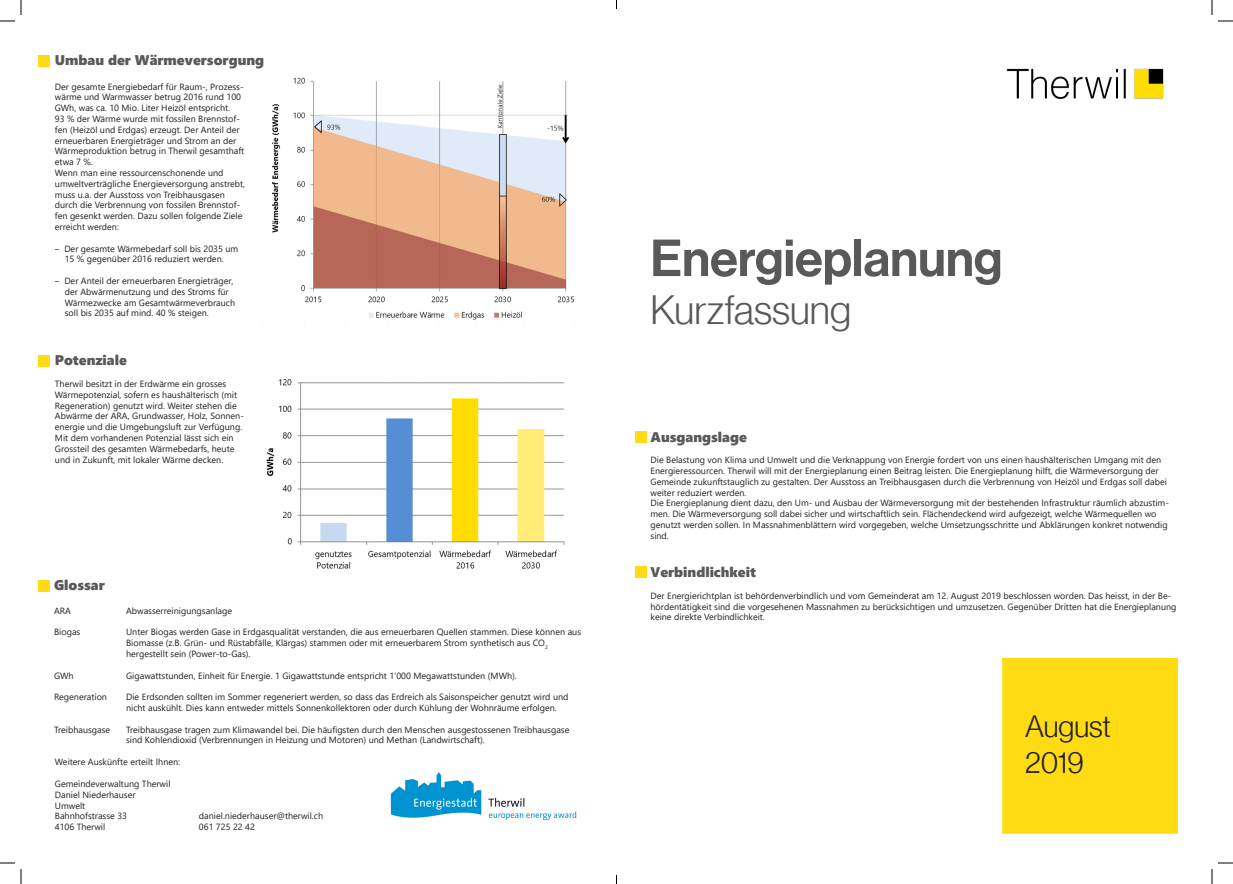
<style>
.page{position:relative;width:1233px;height:884px;background:#fff}
.page>*{position:absolute;margin:0;border:0;box-sizing:border-box;transform-origin:0 0}
.t1{font:51px "N Haas Grotesk DS Pro 65 Md";color:#595959}
.t2{font:40px "N Haas Grotesk DS Pro 45 Lt";color:#595959}
.t3{font:30px "N Haas Grotesk DS Pro 45 Lt";color:#231f20}
.t4{font:14px "Segoe UI Black";color:#595959}
.t5{font:9px/10.8px "Segoe UI";color:#231f20}
</style>
<div class="page">
<img style="left:1006px;top:68px;width:158px;height:32px">
<div style="left:38px;top:55px;width:12px;height:11px;background:#ffdb14"></div>
<div style="left:38px;top:355px;width:12px;height:12px;background:#ffdb14"></div>
<img style="left:390px;top:772px;width:187px;height:49px">
<div style="left:38px;top:581px;width:12px;height:11px;background:#ffdb14"></div>
<div style="left:1002px;top:658px;width:175px;height:175px;background:#ffdb14"></div>
<div style="left:1002px;top:658px;width:176px;height:176px;border:1px solid #ffdb14"></div>
<img style="left:262px;top:78px;width:313px;height:247px">
<div style="left:635px;top:567px;width:12px;height:11px;background:#ffdb14"></div>
<div style="left:635px;top:431px;width:12px;height:12px;background:#ffdb14"></div>
<img style="left:266px;top:379px;width:299px;height:190px">
<svg style="left:1218px;top:20px;width:15px;height:2px"></svg>
<svg style="left:1218px;top:862px;width:15px;height:2px"></svg>
<svg style="left:0;top:0;width:22px;height:22px"></svg>
<svg style="left:0;top:862px;width:22px;height:22px"></svg>
<svg style="left:1211px;top:0;width:1px;height:15px"></svg>
<svg style="left:1211px;top:869px;width:1px;height:15px"></svg>
<p class="t4" style="left:55px;top:50px;width:211px">Umbau der Wärmeversorgung</p>
<p class="t5" style="left:55px;top:80px;width:190px">Der gesamte Energiebedarf für Raum-, Prozess&shy;wärme und Warmwasser betrug 2016 rund 100<br>GWh, was ca. 10 Mio. Liter Heizöl entspricht.</p>
<p class="t5" style="left:55px;top:113px;width:191px">93 % der Wärme wurde mit fossilen Brennstof&shy;fen (Heizöl und Erdgas) erzeugt. Der Anteil der erneuerbaren Energieträger und Strom an der Wärmeproduktion betrug in Therwil gesamthaft etwa 7 %.</p>
<p class="t5" style="left:55px;top:167px;width:192px">Wenn man eine ressourcenschonende und umweltverträgliche Energieversorgung anstrebt, muss u.a. der Ausstoss von Treibhausgasen durch die Verbrennung von fossilen Brennstof&shy;fen gesenkt werden. Dazu sollen folgende Ziele erreicht werden:</p>
<p class="t5" style="left:55px;top:242px;width:185px;text-align:center">– Der gesamte Wärmebedarf soll bis 2035 um<br>15 % gegenüber 2016 reduziert werden.</p>
<p class="t5" style="left:65px;top:275px;width:172px;text-indent:-10px">– Der Anteil der erneuerbaren Energieträger, der Abwärmenutzung und des Stroms für Wärmezwecke am Gesamtwärmeverbrauch soll bis 2035 auf mind. 40 % steigen.</p>
<p class="t4" style="left:55px;top:350px;width:73px">Potenziale</p>
<p class="t5" style="left:55px;top:378px;width:190px">Therwil besitzt in der Erdwärme ein grosses Wärmepotenzial, sofern es haushälterisch (mit Regeneration) genutzt wird. Weiter stehen die Abwärme der ARA, Grundwasser, Holz, Sonnen&shy;energie und die Umgebungsluft zur Verfügung.</p>
<p class="t5" style="left:55px;top:432px;width:181px;text-align:justify">Mit dem vorhandenen Potenzial lässt sich ein Grossteil des gesamten Wärmebedarfs, heute und in Zukunft, mit lokaler Wärme decken.</p>
<p class="t4" style="left:54px;top:575px;width:52px">Glossar</p>
<p class="t5" style="left:54px;top:604px;width:18px">ARA</p>
<p class="t5" style="left:126px;top:604px;width:107px">Abwasserreinigungsanlage</p>
<p class="t5" style="left:54px;top:626px;width:28px">Biogas</p>
<p class="t5" style="left:126px;top:626px;width:456px">Unter Biogas werden Gase in Erdgasqualität verstanden, die aus erneuerbaren Quellen stammen. Diese können aus<br>Biomasse (z.B. Grün- und Rüstabfälle, Klärgas) stammen oder mit erneuerbarem Strom synthetisch aus CO<sub>2 </sub>hergestellt sein (Power-to-Gas).</p>
<p class="t5" style="left:54px;top:669px;width:21px">GWh</p>
<p class="t5" style="left:126px;top:669px;width:392px">Gigawattstunden, Einheit für Energie. 1 Gigawattstunde entspricht 1‘000 Megawattstunden (MWh).</p>
<p class="t5" style="left:54px;top:691px;width:54px">Regeneration</p>
<p class="t5" style="left:126px;top:691px;width:444px">Die Erdsonden sollten im Sommer regeneriert werden, so dass das Erdreich als Saisonspeicher genutzt wird und nicht auskühlt. Dies kann entweder mittels Sonnenkollektoren oder durch Kühlung der Wohnräume erfolgen.</p>
<p class="t5" style="left:54px;top:723px;width:58px">Treibhausgase</p>
<p class="t5" style="left:126px;top:723px;width:445px">Treibhausgase tragen zum Klimawandel bei. Die häufigsten durch den Menschen ausgestossenen Treibhausgase sind Kohlendioxid (Verbrennungen in Heizung und Motoren) und Methan (Landwirtschaft).</p>
<p class="t1" style="left:650px;top:229px;width:353px">Energieplanung</p>
<p class="t2" style="left:650px;top:287px;width:202px">Kurzfassung</p>
<p class="t4" style="left:650px;top:426px;width:98px">Ausgangslage</p>
<p class="t5" style="left:650px;top:454px;width:518px">Die Belastung von Klima und Umwelt und die Verknappung von Energie fordert von uns einen haushälterischen Umgang mit den Energieressourcen. Therwil will mit der Energieplanung einen Beitrag leisten. Die Energieplanung hilft, die Wärmeversorgung der Gemeinde zukunftstauglich zu gestalten. Der Ausstoss an Treibhausgasen durch die Verbrennung von Heizöl und Erdgas soll dabei weiter reduziert werden.</p>
<p class="t5" style="left:650px;top:497px;width:520px">Die Energieplanung dient dazu, den Um- und Ausbau der Wärmeversorgung mit der bestehenden Infrastruktur räumlich abzustim&shy;men. Die Wärmeversorgung soll dabei sicher und wirtschaftlich sein. Flächendeckend wird aufgezeigt, welche Wärmequellen wo genutzt werden sollen. In Massnahmenblättern wird vorgegeben, welche Umsetzungsschritte und Abklärungen konkret notwendig sind.</p>
<p class="t4" style="left:650px;top:562px;width:107px">Verbindlichkeit</p>
<p class="t5" style="left:650px;top:589px;width:527px">Der Energierichtplan ist behördenverbindlich und vom Gemeinderat am 12. August 2019 beschlossen worden. Das heisst, in der Be&shy;hördentätigkeit sind die vorgesehenen Massnahmen zu berücksichtigen und umzusetzen. Gegenüber Dritten hat die Energieplanung keine direkte Verbindlichkeit.</p>
<p class="t3" style="left:1025px;top:710px;width:87px">August</p>
<p class="t5" style="left:55px;top:756px;width:127px">Weitere Auskünfte erteilt Ihnen:</p>
<p class="t3" style="left:1025px;top:746px;width:60px">2019</p>
<p class="t5" style="left:55px;top:777px;width:117px">Gemeindeverwaltung Therwil</p>
<p class="t5" style="left:55px;top:788px;width:82px">Daniel Niederhauser</p>
<p class="t5" style="left:55px;top:799px;width:32px">Umwelt</p>
<p class="t5" style="left:55px;top:810px;width:74px">Bahnhofstrasse 33</p>
<p class="t5" style="left:199px;top:810px;width:126px">daniel.niederhauser@therwil.ch</p>
<p class="t5" style="left:55px;top:821px;width:52px">4106 Therwil</p>
<p class="t5" style="left:199px;top:821px;width:57px">061 725 22 42</p>
</div>
